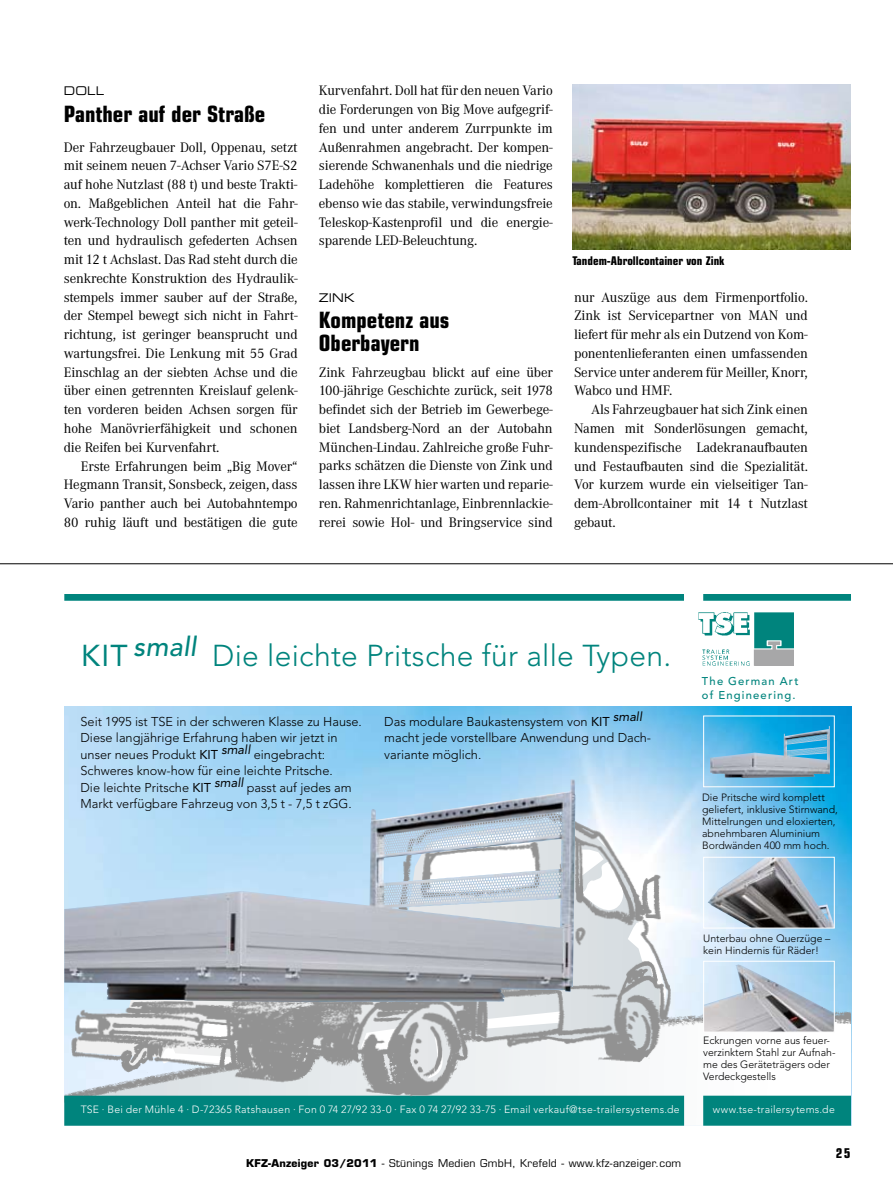
<style>
.page{position:relative;width:893px;height:1191px;background:#fff}
.page>*{position:absolute;margin:0;border:0;box-sizing:border-box;transform-origin:0 0}
.t1{font:300 30px "Avenir";letter-spacing:.01em;color:#00847d}
.t2{font:700 condensed 22.5px/22.5px "Eurostile";color:#000}
.t3{font:14.25px/18.8px "Corporate A";letter-spacing:-.01em;color:#000;text-align:justify}
.t4{font:700 condensed 13.5px "Eurostile";color:#000}
.t5{font:300 12.75px/16.5px "Avenir";color:#000}
.t6{font:700 condensed 12px "Eurostile";color:#000}
.t7{font:12px "Eurostile Extended Two";letter-spacing:.015em;color:#000;scale:.9 1}
.t8{font:500 11.25px/13.5px "Avenir";letter-spacing:.105em;color:#00847d}
.t9{font:300 10.5px/12px "Avenir";color:#000}
.t10{font:300 10.5px "Avenir";letter-spacing:.025em;color:#fff}
.t11{font:10.5px "Eurostile";letter-spacing:.025em;color:#000}
.s1{font-weight:400}
.s2{font-weight:700}
</style>
<div class="page">
<img style="left:64px;top:706px;width:787px;height:145px">
<img style="left:703px;top:851px;width:148px;height:173px">
<img style="left:699px;top:612px;width:50px;height:53px">
<img style="left:749px;top:612px;width:44px;height:53px">
<div style="left:64px;top:594px;width:620px;height:7px;background:#00847d"></div>
<div style="left:703px;top:1095px;width:148px;height:30px;background:#00847d"></div>
<div style="left:703px;top:594px;width:148px;height:7px;background:#00847d"></div>
<img style="left:710px;top:726px;width:119px;height:52px">
<div style="left:703px;top:715px;width:132px;height:72px;border:1px solid #fff"></div>
<img style="left:705px;top:964px;width:128px;height:66px">
<div style="left:703px;top:961px;width:132px;height:71px;border:1px solid #fff"></div>
<img style="left:708px;top:859px;width:125px;height:67px">
<div style="left:703px;top:857px;width:132px;height:71px;border:1px solid #fff"></div>
<img style="left:64px;top:740px;width:639px;height:385px">
<img style="left:64px;top:787px;width:511px;height:215px">
<hr style="left:0;top:563px;width:893px;height:1px;background:#000">
<img style="left:573px;top:84px;width:277px;height:166px">
<p class="t7" style="left:64px;top:83px;width:46px">Doll</p>
<h2 class="t2" style="left:64px;top:103px;width:203px">Panther auf der Straße</h2>
<p class="t3" style="left:64px;top:138px;width:235px">Der Fahrzeugbauer Doll, Oppenau, setzt mit seinem neuen 7-Achser Vario S7E-S2 auf hohe Nutzlast (88 t) und beste Trakti&shy;on. Maßgeblichen Anteil hat die Fahr&shy;werk-Technology Doll panther mit geteil&shy;ten und hydraulisch gefederten Achsen mit 12 t Achslast. Das Rad steht durch die senkrechte Konstruktion des Hydraulik&shy;stempels immer sauber auf der Straße, der Stempel bewegt sich nicht in Fahrt&shy;richtung, ist geringer beansprucht und wartungsfrei. Die Lenkung mit 55 Grad Einschlag an der siebten Achse und die über einen getrennten Kreislauf gelenk&shy;ten vorderen beiden Achsen sorgen für hohe Manövrierfähigkeit und schonen die Reifen bei Kurvenfahrt.</p>
<p class="t3" style="left:64px;top:457px;width:235px;text-indent:17px">Erste Erfahrungen beim „Big Mover“ Hegmann Transit, Sonsbeck, zeigen, dass Vario panther auch bei Autobahntempo 80 ruhig läuft und bestätigen die gute</p>
<p class="t3" style="left:319px;top:82px;width:235px">Kurvenfahrt. Doll hat für den neuen Vario die Forderungen von Big Move aufgegrif&shy;fen und unter anderem Zurrpunkte im Außenrahmen angebracht. Der kompen&shy;sierende Schwanenhals und die niedrige Ladehöhe komplettieren die Features ebenso wie das stabile, verwindungsfreie Teleskop-Kastenprofil und die energie&shy;sparende LED-Beleuchtung.</p>
<p class="t7" style="left:319px;top:289px;width:41px">Zink</p>
<h2 class="t2" style="left:319px;top:309px;width:132px">Kompetenz aus<br>Oberbayern</h2>
<p class="t3" style="left:319px;top:363px;width:235px">Zink Fahrzeugbau blickt auf eine über 100-jährige Geschichte zurück, seit 1978 befindet sich der Betrieb im Gewerbege&shy;biet Landsberg-Nord an der Autobahn München-Lindau. Zahlreiche große Fuhr&shy;parks schätzen die Dienste von Zink und lassen ihre LKW hier warten und reparie&shy;ren. Rahmenrichtanlage, Einbrennlackie&shy;rerei sowie Hol- und Bringservice sind</p>
<p class="t6" style="left:573px;top:253px;width:153px">Tandem-Abrollcontainer von Zink</p>
<p class="t3" style="left:574px;top:288px;width:235px">nur Auszüge aus dem Firmenportfolio.<br>Zink ist Servicepartner von MAN und liefert für mehr als ein Dutzend von Kom&shy;ponentenlieferanten einen umfassenden Service unter anderem für Meiller, Knorr, Wabco und HMF.</p>
<p class="t3" style="left:574px;top:400px;width:235px;text-indent:17px">Als Fahrzeugbauer hat sich Zink einen Namen mit Sonderlösungen gemacht, kundenspezifische Ladekranaufbauten und Festaufbauten sind die Spezialität.<br>Vor kurzem wurde ein vielseitiger Tan&shy;dem-Abrollcontainer mit 14 t Nutzlast gebaut.</p>
<h1 class="t1" style="left:81px;top:638px;width:591px"><span class="s1">KIT</span> <sup>small</sup> Die leichte Pritsche für alle Typen.</h1>
<p class="t5" style="left:384px;top:713px;width:268px">Das modulare Baukastensystem von <span class="s1">KIT</span> <sup>small </sup>macht jede vorstellbare Anwendung und Dach&shy;variante möglich.</p>
<p class="t5" style="left:81px;top:713px;width:283px">Seit 1995 ist TSE in der schweren Klasse zu Hause.<br>Diese langjährige Erfahrung haben wir jetzt in unser neues Produkt <span class="s1">KIT</span> <sup>small</sup> eingebracht:<br>Schweres know-how für eine leichte Pritsche.<br>Die leichte Pritsche <span class="s1">KIT</span> <sup>small</sup> passt auf jedes am Markt verfügbare Fahrzeug von 3,5 t - 7,5 t zGG.</p>
<p class="t8" style="left:702px;top:674px;width:98px">The German Art of Engineering.</p>
<p class="t9" style="left:702px;top:791px;width:137px">Die Pritsche wird komplett geliefert, inklusive Stirnwand,<br>Mittelrungen und eloxierten, abnehmbaren Aluminium<br>Bordwänden 400 mm hoch.</p>
<p class="t9" style="left:703px;top:932px;width:129px">Unterbau ohne Querzüge – kein Hindernis für Räder!</p>
<p class="t9" style="left:703px;top:1034px;width:134px">Eckrungen vorne aus feuer&shy;verzinktem Stahl zur Aufnah&shy;me des Geräteträgers oder<br>Verdeckgestells</p>
<p class="t10" style="left:81px;top:1103px;width:601px">TSE · Bei der Mühle 4 · D-72365 Ratshausen · Fon 0 74 27/92 33-0 · Fax 0 74 27/92 33-75 · Email verkauf@tse-trailersystems.de</p>
<p class="t10" style="left:713px;top:1103px;width:124px">www.tse-trailersytems.de</p>
<p class="t11" style="left:246px;top:1157px;width:437px"><span class="s2">KFZ-Anzeiger 03/2011</span> - Stünings Medien GmbH, Krefeld - www.kfz-anzeiger.com</p>
<p class="t4" style="left:836px;top:1144px;width:16px">25</p>
</div>
